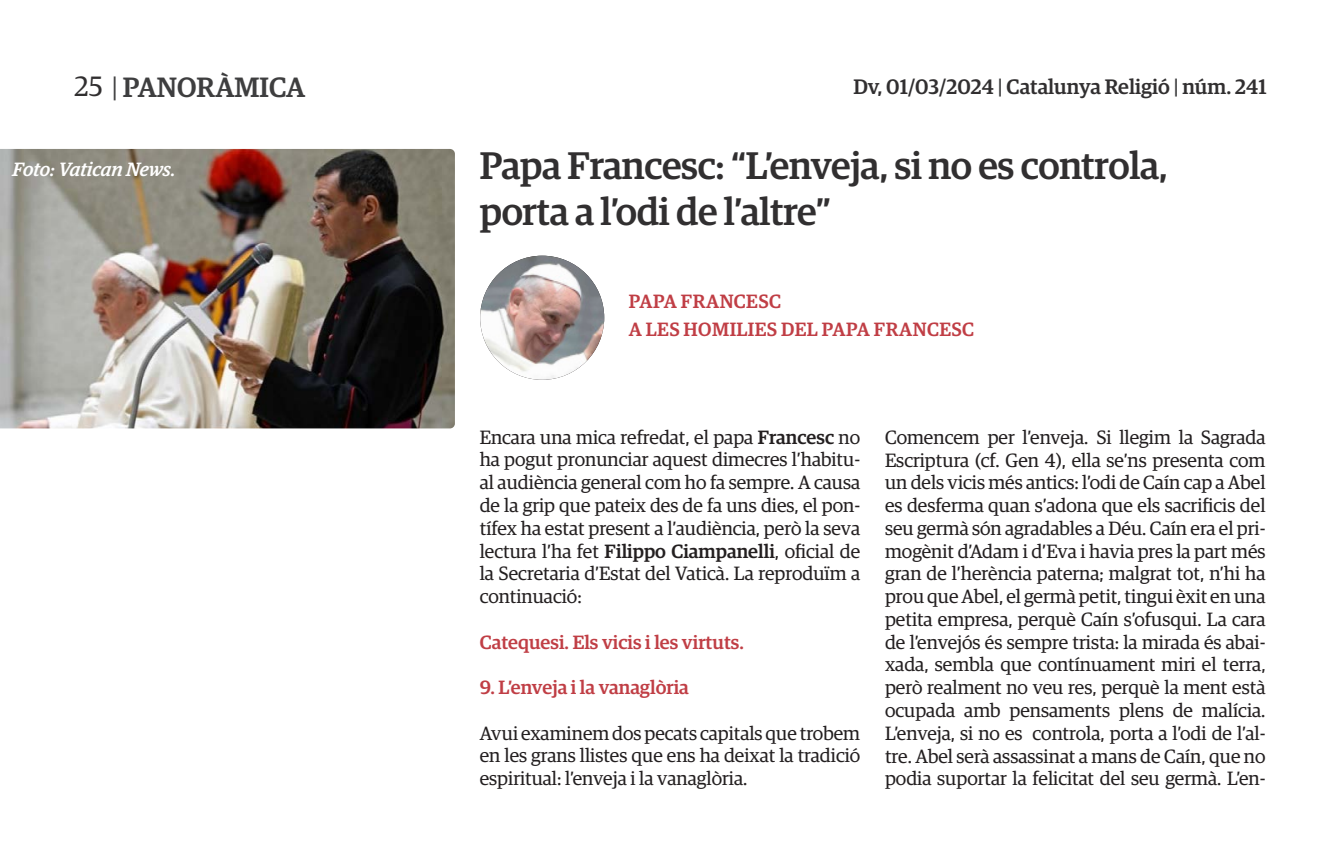
<style>
.page{position:relative;width:1340px;height:844px;background:#fff}
.page>*{position:absolute;margin:0;border:0;box-sizing:border-box;transform-origin:0 0}
.t1{font:500 38.5px/45.5px "Guardian Egyp";letter-spacing:-.01em;color:#312f30}
.t2{font:500 28px "Guardian Egyp";color:#3e3e3f}
.t3{font:500 21px "Guardian Egyp";color:#312f30}
.t4{font:19.25px/22.8px "Guardian Egyp";color:#231f20;text-align:justify}
.t5{font:500 19.25px "Guardian Egyp";color:#c03e45}
.t6{font:500 19.25px "Guardian Egyp";letter-spacing:.02em;color:#c03e45}
.t7{font:italic 500 19.25px "Guardian Egyp";color:#fff}
.s1{font-weight:400;color:#312f30}
.s2{font-weight:400}
.s3{color:#3e3e3f}
.s4{font-weight:500}
</style>
<div class="page">
<img style="left:0;top:149px;width:455px;height:279px">
<img style="left:480px;top:255px;width:124px;height:124px;border-radius:62px">
<h2 class="t2" style="left:74px;top:67px;width:232px"><span class="s1">25</span> <span class="s2">|</span> PANORÀMICA</h2>
<p class="t3" style="left:853px;top:71px;width:415px">Dv, 01/03/2024 <span class="s3">|</span> Catalunya Religió <span class="s3">|</span> núm. 241</p>
<p class="t7" style="left:13px;top:156px;width:164px">Foto: Vatican News.</p>
<p class="t1" style="left:480px;top:140px;width:689px">Papa Francesc: “L’enveja, si no es controla, porta a l’odi de l’altre”</p>
<p class="t6" style="left:629px;top:287px;width:154px">PAPA FRANCESC</p>
<p class="t6" style="left:629px;top:315px;width:347px">A LES HOMILIES DEL PAPA FRANCESC</p>
<p class="t4" style="left:480px;top:424px;width:382px">Encara una mica refredat, el papa <span class="s4">Francesc</span> no ha pogut pronunciar aquest dimecres l’habitu&shy;al audiència general com ho fa sempre. A causa de la grip que pateix des de fa uns dies, el pon&shy;tífex ha estat present a l’audiència, però la seva lectura l’ha fet <span class="s4">Filippo Ciampanelli</span>, oficial de la Secretaria d’Estat del Vaticà. La reproduïm a continuació:</p>
<p class="t5" style="left:480px;top:628px;width:266px">Catequesi. Els vicis i les virtuts.</p>
<p class="t5" style="left:480px;top:673px;width:211px">9. L’enveja i la vanaglòria</p>
<p class="t4" style="left:480px;top:720px;width:382px">Avui examinem dos pecats capitals que trobem en les grans llistes que ens ha deixat la tradició espiritual: l’enveja i la vanaglòria.</p>
<p class="t4" style="left:885px;top:424px;width:382px">Comencem per l’enveja. Si llegim la Sagrada Escriptura (cf. Gen 4), ella se’ns presenta com un dels vicis més antics: l’odi de Caín cap a Abel es desferma quan s’adona que els sacrificis del seu germà són agradables a Déu. Caín era el pri&shy;mogènit d’Adam i d’Eva i havia pres la part més gran de l’herència paterna; malgrat tot, n’hi ha prou que Abel, el germà petit, tingui èxit en una petita empresa, perquè Caín s’ofusqui. La cara de l’envejós és sempre trista: la mirada és abai&shy;xada, sembla que contínuament miri el terra, però realment no veu res, perquè la ment està ocupada amb pensaments plens de malícia.<br>L’enveja, si no es controla, porta a l’odi de l’al&shy;tre. Abel serà assassinat a mans de Caín, que no podia suportar la felicitat del seu germà. L’en-</p>
</div>
